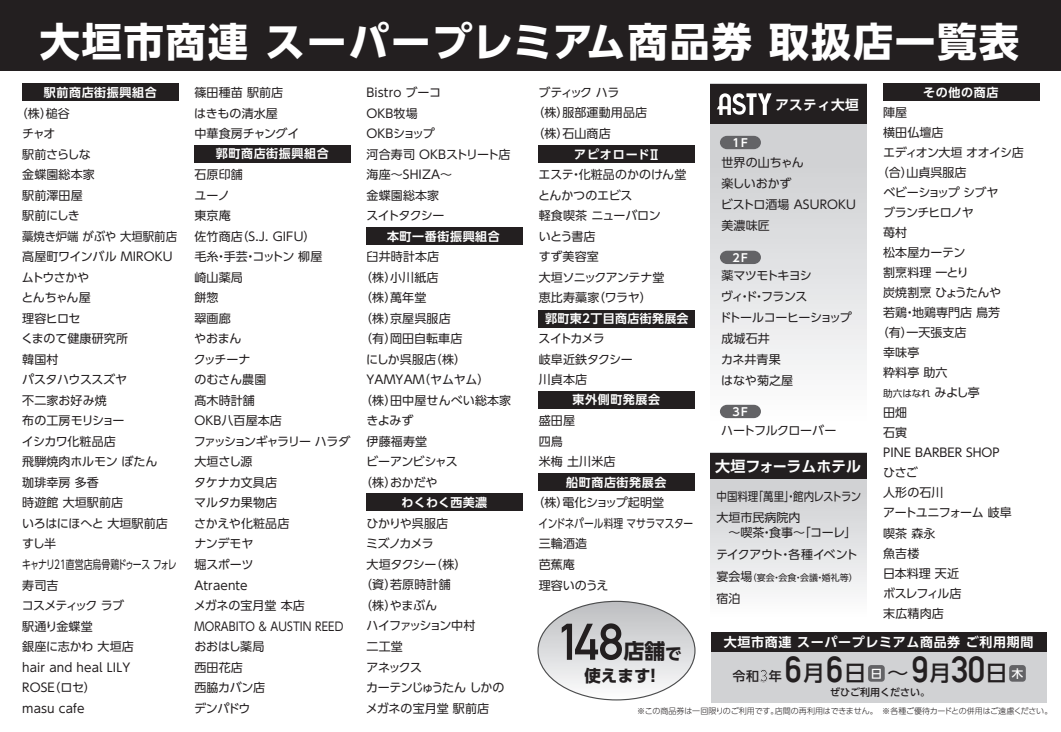
<style>
.page{position:relative;width:1061px;height:732px;background:#fff}
.page>*{position:absolute;margin:0;border:0;box-sizing:border-box;transform-origin:0 0}
.t1{font:50.6px "Alte DIN1451 Mittelschrift";color:#231f20}
.t2{font:700 40px "UD Shin Go Pro";letter-spacing:.05em;color:#fff}
.t3{font:36px "Alte DIN1451 Mittelschrift";color:#231f20}
.t4{font:700 20.9px "UD Shin Go Pro";color:#231f20}
.t5{font:700 16.5px "UD Shin Go Pro";color:#231f20}
.t6{font:700 15px "UD Shin Go Pro De";letter-spacing:-.005em;color:#fff}
.t7{font:700 13.6px "UD Shin Go Pro De";letter-spacing:.025em;color:#fff}
.t8{font:700 13px "UD Shin Go Pro De";letter-spacing:.05em;color:#fff}
.t9{font:500 13px "UD Shin Go Pro";color:#231f20}
.t10{font:12px/20.5px "UD Shin Go Pro";color:#231f20}
.t11{font:700 12px "UD Shin Go Pro De";letter-spacing:.05em;color:#fff}
.t12{font:12px/21px "UD Shin Go Pro";letter-spacing:-.035em;color:#231f20}
.t13{font:12px/20.5px "UD Shin Go Pro";letter-spacing:-.025em;color:#231f20}
.t14{font:12px/21px "UD Shin Go Pro";color:#231f20;scale:.87 1}
.t15{font:700 12px "UD Shin Go Pro De";letter-spacing:.025em;color:#fff}
.t16{font:12px "UD Shin Go Pro";letter-spacing:-.06em;color:#231f20}
.t17{font:12px "UD Shin Go Pro";letter-spacing:-.055em;color:#231f20}
.t18{font:12px "UD Shin Go Pro";letter-spacing:-.03em;color:#231f20}
.t19{font:12px "UD Shin Go Pro";letter-spacing:-.125em;color:#231f20}
.t20{font:12px "UD Shin Go Pro";letter-spacing:-.05em;color:#231f20}
.t21{font:12px "UD Shin Go Pro";letter-spacing:-.02em;color:#231f20}
.t22{font:12px "UD Shin Go Pro";letter-spacing:-.045em;color:#231f20}
.t23{font:12px "UD Shin Go Pro";letter-spacing:-.07em;color:#231f20}
.t24{font:700 11.1px "UD Shin Go Pro De";color:#fff}
.t25{font:500 10px "UD Shin Go Pro";color:#231f20}
.t26{font:9.6px "UD Shin Go Pro";letter-spacing:-.015em;color:#231f20}
.t27{font:9px "UD Shin Go Pro";color:#231f20}
.t28{font:300 8px "UD Shin Go Pro";letter-spacing:-.015em;color:#231f20}
.s1{font-family:"UD Shin Go Pro";font-weight:500;font-size:13.5px}
.s2{font-size:16.5px}
.s3{font-size:12px}
.s4{font-family:"UD Shin Go Pro";font-weight:500;font-size:21.5px}
.s5{font-family:"UD Shin Go Pro";font-weight:500;font-size:11.4px;color:#fff}
.s6{font-family:"UD Shin Go Pro";font-size:21.5px}
.s7{font-family:"Alte DIN1451 Mittelschrift";font-weight:400;font-size:17.3px}
</style>
<div class="page">
<svg style="left:710px;top:478px;width:156px;height:114px;background:#dedfe0"></svg>
<svg style="left:710px;top:123px;width:156px;height:296px"></svg>
<div style="left:710px;top:84px;width:156px;height:39px;background:#231f20"></div>
<svg style="left:717px;top:93px;width:54px;height:22px"></svg>
<svg style="left:719px;top:136px;width:41px;height:13px"></svg>
<svg style="left:719px;top:250px;width:41px;height:14px"></svg>
<svg style="left:719px;top:404px;width:41px;height:14px"></svg>
<div style="left:0;top:0;width:1060px;height:71px;background:#231f20"></div>
<div style="left:710px;top:453px;width:156px;height:25px;background:#231f20"></div>
<div style="left:710px;top:631px;width:336px;height:71px;background:#d1d2d4"></div>
<div style="left:867px;top:664px;width:17px;height:17px;background:#636366;border-radius:3px"></div>
<div style="left:1008px;top:664px;width:17px;height:17px;background:#636366;border-radius:3px"></div>
<div style="left:710px;top:631px;width:336px;height:20px;background:#231f20"></div>
<svg style="left:539px;top:602px;width:155px;height:97px"></svg>
<div style="left:22px;top:84px;width:156px;height:17px;background:#231f20"></div>
<div style="left:194px;top:145px;width:156px;height:17px;background:#231f20"></div>
<div style="left:366px;top:227px;width:156px;height:18px;background:#231f20"></div>
<div style="left:366px;top:493px;width:156px;height:18px;background:#231f20"></div>
<div style="left:538px;top:145px;width:156px;height:18px;background:#231f20"></div>
<div style="left:538px;top:310px;width:156px;height:17px;background:#231f20"></div>
<div style="left:538px;top:391px;width:156px;height:17px;background:#231f20"></div>
<div style="left:538px;top:473px;width:156px;height:17px;background:#231f20"></div>
<div style="left:883px;top:84px;width:156px;height:17px;background:#231f20"></div>
<h2 class="t2" style="left:40px;top:9px;width:980px">大垣市商連 スーパープレミアム商品券 取扱店一覧表</h2>
<p class="t11" style="left:44px;top:83px;width:114px">駅前商店街振興組合</p>
<p class="t10" style="left:21px;top:102px;width:157px;text-indent:-5px">（株）槌谷<br>チャオ<br>駅前さらしな<br>金蝶園総本家<br>駅前澤田屋<br>駅前にしき<br>藁焼き炉端 がぶや 大垣駅前店高屋町ワインバル MIROKUムトウさかや<br>とんちゃん屋<br>理容ヒロセ<br>くまのて健康研究所<br>韓国村<br>パスタハウススズヤ<br>不二家お好み焼<br>布の工房モリショー<br>イシカワ化粧品店<br>飛騨焼肉ホルモン ぼたん<br>珈琲幸房 多香<br>時遊館 大垣駅前店<br>いろはにほへと 大垣駅前店すし半<br>キャナリ21直営店烏骨鶏ドゥース フォレ寿司吉<br>コスメティック ラブ<br>駅通り金蝶堂<br>銀座に志かわ 大垣店<br>hair and heal LILY<br>ROSE（ロセ）<br>masu cafe</p>
<p class="t10" style="left:194px;top:82px;width:107px">篠田種苗 駅前店<br>はきもの清水屋<br>中華食房チャングイ</p>
<p class="t10" style="left:194px;top:164px;width:158px">石原印舗<br>ユーノ<br>東京庵<br>佐竹商店（S.J. GIFU）<br>毛糸・手芸・コットン 柳屋<br>崎山薬局<br>餅惣<br>翠画廊<br>やおまん<br>クッチーナ<br>のむさん農園<br>髙木時計舗<br>OKB八百屋本店<br>ファッションギャラリーハラダ大垣さし源<br>タケナカ文具店<br>マルタカ果物店<br>さかえや化粧品店<br>ナンデモヤ<br>堀スポーツ<br>Atraente<br>メガネの宝月堂 本店<br>MORABITO ＆ AUＳTIN REEDおおはし薬局<br>西田花店<br>西脇カバン店<br>デンパドウ</p>
<p class="t11" style="left:216px;top:144px;width:114px">郭町商店街振興組合</p>
<p class="t10" style="left:366px;top:82px;width:145px">Bistro ブーコ<br>OKB牧場<br>OKBショップ<br>河合寿司 OKBストリート店海座～SHIZA～<br>金蝶園総本家<br>スイトタクシー</p>
<p class="t10" style="left:366px;top:246px;width:74px">臼井時計本店</p>
<p class="t10" style="left:360px;top:266px;width:80px">（株）小川紙店</p>
<p class="t10" style="left:360px;top:287px;width:68px">（株）萬年堂</p>
<p class="t10" style="left:360px;top:307px;width:92px">（株）京屋呉服店</p>
<p class="t10" style="left:360px;top:328px;width:104px">（有）岡田自転車店</p>
<p class="t10" style="left:366px;top:348px;width:101px">にしか呉服店（株）</p>
<p class="t10" style="left:366px;top:369px;width:124px">YAMYAM（ヤムヤム）</p>
<p class="t10" style="left:360px;top:389px;width:153px">（株）田中屋せんべい総本家</p>
<p class="t10" style="left:366px;top:410px;width:49px">きよみず</p>
<p class="t10" style="left:366px;top:430px;width:62px">伊藤福寿堂</p>
<p class="t22" style="left:366px;top:452px;width:93px">ビーアンビシャス</p>
<p class="t10" style="left:360px;top:471px;width:79px">（株）おかだや</p>
<p class="t10" style="left:366px;top:512px;width:83px">ひかりや呉服店</p>
<p class="t10" style="left:366px;top:533px;width:69px">ミズノカメラ</p>
<p class="t10" style="left:366px;top:553px;width:101px">大垣タクシー（株）</p>
<p class="t10" style="left:360px;top:574px;width:92px">（資）若原時計舗</p>
<p class="t10" style="left:360px;top:594px;width:78px">（株）やまぶん</p>
<p class="t19" style="left:366px;top:616px;width:110px">ハイファッション中村</p>
<p class="t10" style="left:366px;top:635px;width:38px">二工堂</p>
<p class="t10" style="left:366px;top:656px;width:57px">アネックス</p>
<p class="t16" style="left:366px;top:677px;width:140px">カーテンじゅうたん しかの</p>
<p class="t10" style="left:366px;top:697px;width:125px">メガネの宝月堂 駅前店</p>
<p class="t11" style="left:387px;top:226px;width:114px">本町一番街振興組合</p>
<p class="t15" style="left:401px;top:492px;width:87px">わくわく西美濃</p>
<p class="t10" style="left:532px;top:82px;width:116px;text-indent:6px">ブティック ハラ<br>（株）服部運動用品店（株）石山商店</p>
<p class="t10" style="left:538px;top:164px;width:150px">エステ・化粧品のかのけん堂とんかつのエビス<br>軽食喫茶 ニューバロン<br>いとう書店<br>すず美容室<br>大垣ソニックアンテナ堂<br>恵比寿藁家（ワラヤ）</p>
<p class="t13" style="left:538px;top:328px;width:96px">スイトカメラ<br>岐阜近鉄タクシー川貞本店</p>
<p class="t10" style="left:538px;top:410px;width:78px">盛田屋<br>四鳥<br>米梅 土川米店</p>
<p class="t10" style="left:538px;top:492px;width:156px;text-indent:-6px">（株）電化ショップ起明堂<br>インドネパール料理 マサラマスター三輪酒造<br>芭蕉庵<br>理容いのうえ</p>
<p class="t11" style="left:574px;top:144px;width:88px">アピオロード<span class="s1">Ⅱ</span></p>
<p class="t15" style="left:545px;top:309px;width:145px">郭町東2丁目商店街発展会</p>
<p class="t11" style="left:572px;top:390px;width:89px">東外側町発展会</p>
<p class="t11" style="left:566px;top:472px;width:102px">船町商店街発展会</p>
<h1 class="t1" style="left:558px;top:611px;width:66px">148</h1>
<h3 class="t4" style="left:623px;top:633px;width:60px">店舗<span class="s2">で</span></h3>
<h3 class="t5" style="left:584px;top:661px;width:73px">使えます!</h3>
<p class="t24" style="left:732px;top:134px;width:17px">1F</p>
<p class="t7" style="left:775px;top:94px;width:85px">アスティ大垣</p>
<p class="t10" style="left:720px;top:151px;width:136px;line-height:21px">世界の山ちゃん<br>楽しいおかず<br>ビストロ酒場 ASUROKU美濃味匠</p>
<p class="t12" style="left:719px;top:264px;width:134px">薬マツモトキヨシ<br>ヴィ・ド・フランス<br>ドトールコーヒーショップ成城石井<br>カネ井青果<br>はなや菊之屋</p>
<p class="t18" style="left:721px;top:421px;width:116px">ハートフルクローバー</p>
<p class="t24" style="left:732px;top:248px;width:17px">2F</p>
<p class="t24" style="left:732px;top:402px;width:17px">3F</p>
<p class="t6" style="left:715px;top:454px;width:147px">大垣フォーラムホテル</p>
<p class="t14" style="left:716px;top:485px;width:168px">中国料理「萬里」・館内レストラン大垣市民病院内</p>
<p class="t13" style="left:716px;top:520px;width:143px;line-height:22px">　～喫茶・食事～「コーレ」テイクアウト・各種イベント</p>
<p class="t27" style="left:716px;top:570px;width:143px"><span class="s3">宴会場</span>（宴会・会食・会議・婚礼等）</p>
<p class="t10" style="left:716px;top:587px;width:25px">宿泊</p>
<p class="t11" style="left:923px;top:83px;width:76px">その他の商店</p>
<p class="t10" style="left:883px;top:102px;width:25px">陣屋</p>
<p class="t10" style="left:883px;top:122px;width:61px">横田仏壇店</p>
<p class="t17" style="left:882px;top:143px;width:142px">エディオン大垣 オオイシ店</p>
<p class="t10" style="left:876px;top:162px;width:91px">（合）山貞呉服店</p>
<p class="t20" style="left:883px;top:183px;width:117px">ベビーショップ シブヤ</p>
<p class="t23" style="left:882px;top:203px;width:92px">ブランチヒロノヤ</p>
<p class="t10" style="left:883px;top:222px;width:25px">苺村</p>
<p class="t12" style="left:883px;top:242px;width:83px">松本屋カーテン</p>
<p class="t10" style="left:883px;top:262px;width:87px">割烹料理 一とり</p>
<p class="t21" style="left:883px;top:283px;width:119px">炭焼割烹 ひょうたんや</p>
<p class="t10" style="left:883px;top:302px;width:118px">若鶏・地鶏専門店 鳥芳</p>
<p class="t10" style="left:876px;top:322px;width:91px">（有）一天張支店</p>
<p class="t10" style="left:883px;top:342px;width:37px">幸味亭</p>
<p class="t10" style="left:883px;top:362px;width:65px">粋料亭 助六</p>
<p class="t26" style="left:883px;top:386px;width:98px">助六はなれ <span class="s3">みよし亭</span></p>
<p class="t10" style="left:882px;top:402px;width:130px;line-height:20px">田畑<br>石寅<br>PINE BARBER SHOPひさご<br>人形の石川<br>アートユニフォーム 岐阜喫茶 森永<br>魚吉楼<br>日本料理 天近<br>ボスレフィル店<br>末広精肉店</p>
<p class="t8" style="left:723px;top:631px;width:311px">大垣市商連 スーパープレミアム商品券 ご利用期間</p>
<h3 class="t3" style="left:784px;top:647px;width:240px">6<span class="s4">月</span>6<span class="s4">日</span><span class="s5">日</span><span class="s6">～</span>9<span class="s4">月</span>30<span class="s4">日</span><span class="s5">木</span></h3>
<p class="t9" style="left:732px;top:665px;width:51px">令和<span class="s7">3</span>年</p>
<p class="t25" style="left:830px;top:684px;width:101px">ぜひご利用ください。</p>
<p class="t28" style="left:637px;top:704px;width:416px">※この商品券は一回限りのご利用です。店間の再利用はできません。　※各種ご優待カードとの併用はご遠慮ください。</p>
</div>
